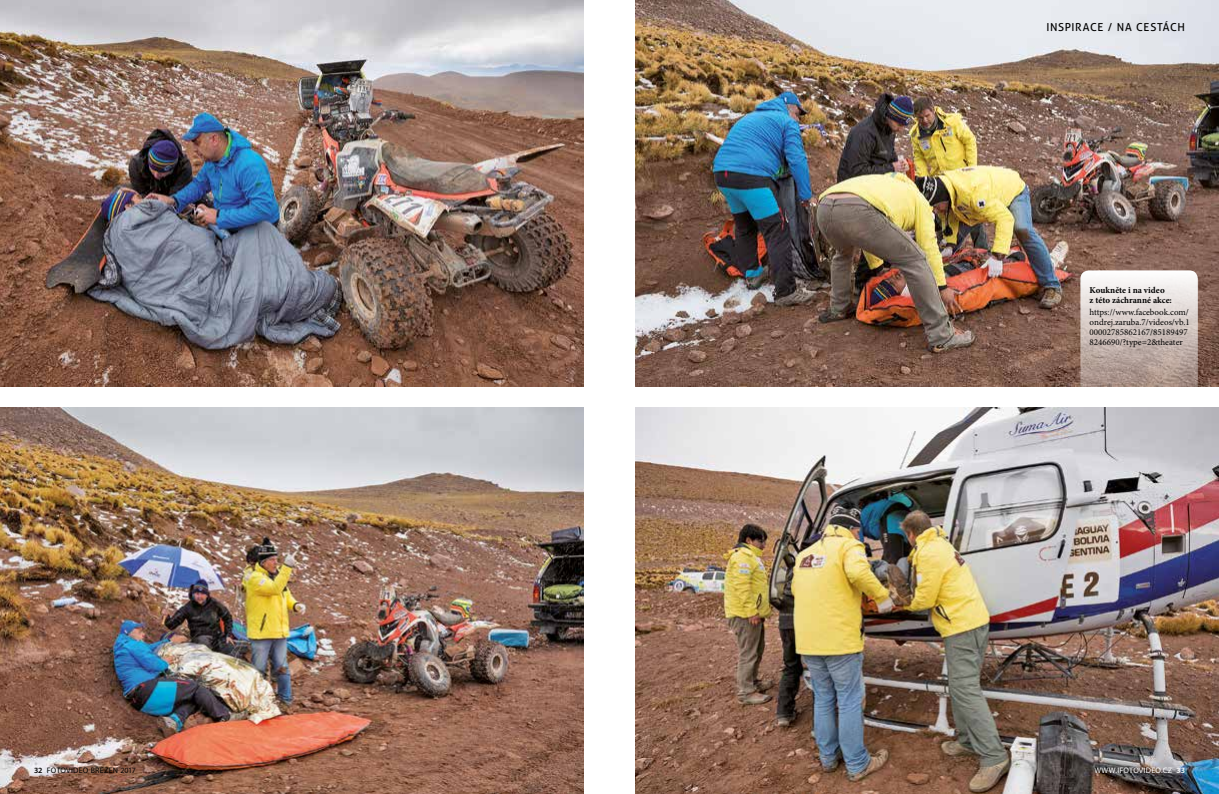
<style>
.page{position:relative;width:1219px;height:794px;background:#fff}
.page>*{position:absolute;margin:0;border:0;box-sizing:border-box;transform-origin:0 0}
.t1{font:11px "Aller";letter-spacing:.05em;color:#000}
.t2{font:9px/10px "Minion Pro";color:#000}
.t3{font:700 9px/10px "Minion Pro";color:#000}
.t4{font:8px "Myriad Pro";letter-spacing:.02em;color:#000}
.t5{font:8px "Myriad Pro";letter-spacing:.03em;color:#fff}
.s1{font-weight:600}
</style>
<div class="page">
<img style="left:0;top:407px;width:584px;height:387px">
<img style="left:0;top:0;width:584px;height:386px">
<img style="left:635px;top:0;width:584px;height:386px">
<svg style="left:1080px;top:270px;width:118px;height:161px"></svg>
<img style="left:635px;top:407px;width:584px;height:387px">
<p class="t1" style="left:1046px;top:20px;width:140px">INSPIRACE / NA CESTÁCH</p>
<p class="t3" style="left:1090px;top:284px;width:84px">Koukněte i na video<br>z této záchranné akce:</p>
<p class="t2" style="left:1090px;top:307px;width:102px">https://www.facebook.com/ ondrej.zaruba.7/videos/vb.1<br>00002785862167/85189497<br>8246690/?type=2&amp;theater</p>
<p class="t4" style="left:34px;top:765px;width:103px"><span class="s1">32</span> FOTOVIDEO BŘEZEN 2017</p>
<p class="t5" style="left:1094px;top:765px;width:92px">WWW.IFOTOVIDEO.CZ <span class="s1">33</span></p>
</div>
